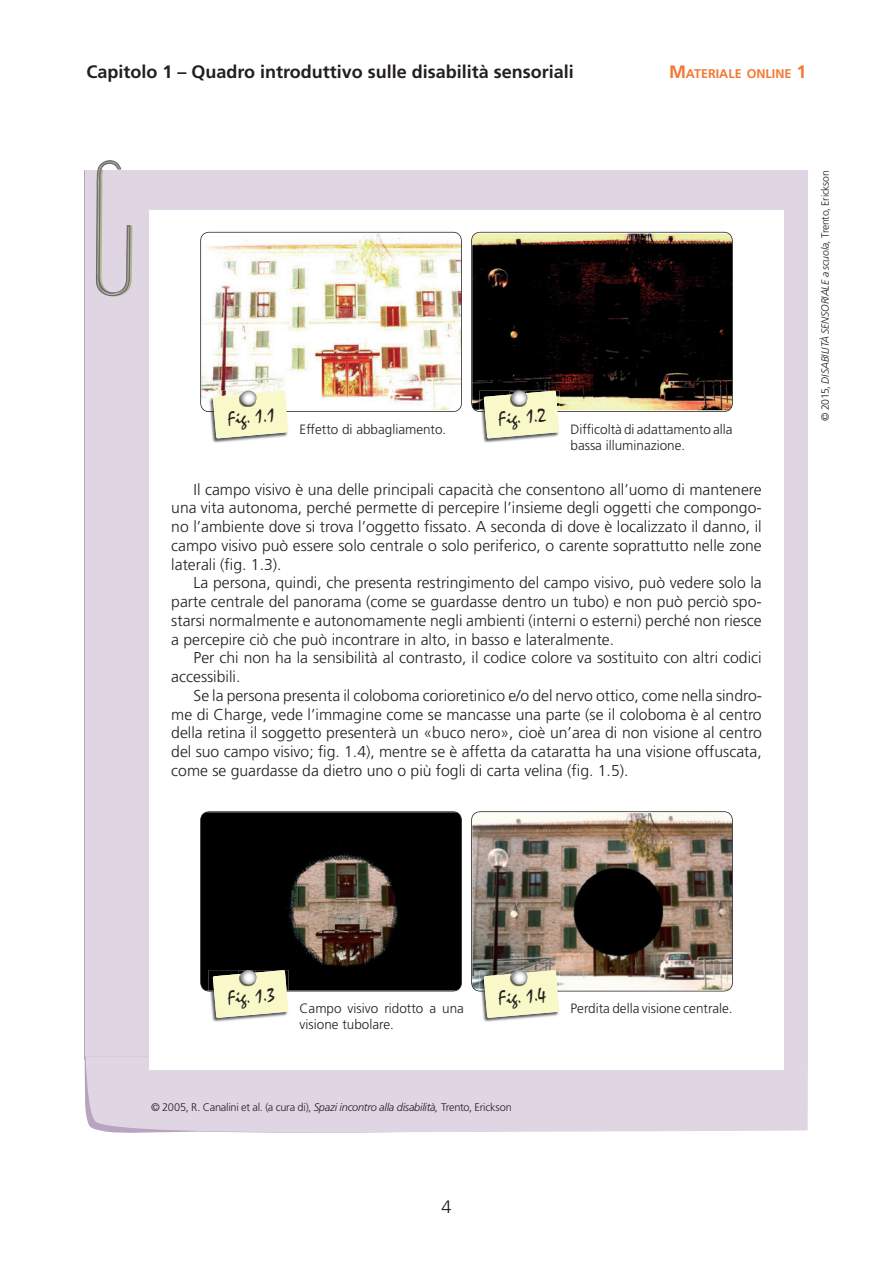
<style>
.page{position:relative;width:893px;height:1263px;background:#fff}
.page>*{position:absolute;margin:0;border:0;box-sizing:border-box;transform-origin:0 0}
.t1{font:19.5px "Mistral";color:#231f20}
.t2{font:700 18px "Frutiger LT Std";color:#231f20}
.t3{font:300 18px "Frutiger LT Std";color:#231f20}
.t4{font:300 15.75px/18.8px "Frutiger LT Std";color:#231f20;text-align:justify}
.t5{font:300 13.5px/16.5px "Frutiger LT Std";color:#231f20}
.t6{font:700 12.6px "Frutiger LT Std";color:#f37936}
.t7{font:300 10.95px "Frutiger LT Std";letter-spacing:-.025em;color:#231f20}
.t8{font:italic 300 10.5px "Frutiger LT Std";letter-spacing:-.01em;color:#231f20}
.s1{font-size:18px}
.s2{font-style:normal}
.s3{font-style:italic}
</style>
<div class="page">
<div style="left:86px;top:170px;width:722px;height:889px;background:#e0d5e3"></div>
<div style="left:86px;top:1059px;width:722px;height:74px;background:#e0d5e3"></div>
<div style="left:149px;top:210px;width:635px;height:860px;background:#fff"></div>
<img style="left:200px;top:232px;width:262px;height:180px">
<img style="left:212px;top:438px;width:55px;height:5px">
<svg style="left:209px;top:390px;width:80px;height:48px;background:#ebeac6"></svg>
<svg style="left:471px;top:232px;width:262px;height:180px;background:#1f1a14"></svg>
<img style="left:483px;top:438px;width:55px;height:5px">
<svg style="left:480px;top:390px;width:79px;height:48px;background:#d9d8b4"></svg>
<svg style="left:200px;top:811px;width:262px;height:180px;background:#1a1613"></svg>
<img style="left:209px;top:970px;width:80px;height:52px">
<svg style="left:213px;top:970px;width:75px;height:48px;background:#deddb7"></svg>
<img style="left:471px;top:811px;width:262px;height:180px">
<img style="left:483px;top:1018px;width:46px;height:4px">
<svg style="left:480px;top:970px;width:79px;height:48px;background:#e3e2be"></svg>
<svg style="left:96px;top:160px;width:36px;height:137px"></svg>
<p class="t2" style="left:86px;top:61px;width:489px">Capitolo 1 – Quadro introduttivo sulle disabilità sensoriali</p>
<p class="t6" style="left:669px;top:66px;width:139px"><span class="s1">M</span>ATERIALE ONLINE <span class="s1">1</span></p>
<p class="t1" style="left:497px;top:408px;width:49px;rotate:-5deg">Fig. 1.2</p>
<p class="t1" style="left:227px;top:408px;width:49px;rotate:-5deg">Fig. 1.1</p>
<p class="t5" style="left:570px;top:421px;width:164px">Difficoltà di adattamento alla bassa illuminazione.</p>
<p class="t4" style="left:171px;top:480px;width:592px;text-indent:22px">Il campo visivo è una delle principali capacità che consentono all’uomo di mantenere una vita autonoma, perché permette di percepire l’insieme degli oggetti che compongo&shy;no l’ambiente dove si trova l’oggetto fissato. A seconda di dove è localizzato il danno, il campo visivo può essere solo centrale o solo periferico, o carente soprattutto nelle zone laterali (fig. 1.3).</p>
<p class="t4" style="left:171px;top:574px;width:592px;text-indent:22px">La persona, quindi, che presenta restringimento del campo visivo, può vedere solo la parte centrale del panorama (come se guardasse dentro un tubo) e non può perciò spo&shy;starsi normalmente e autonomamente negli ambienti (interni o esterni) perché non riesce a percepire ciò che può incontrare in alto, in basso e lateralmente.</p>
<p class="t4" style="left:171px;top:649px;width:592px;text-indent:22px">Per chi non ha la sensibilità al contrasto, il codice colore va sostituito con altri codici accessibili.</p>
<p class="t4" style="left:171px;top:686px;width:592px;text-indent:22px">Se la persona presenta il coloboma corioretinico e/o del nervo ottico, come nella sindro&shy;me di Charge, vede l’immagine come se mancasse una parte (se il coloboma è al centro della retina il soggetto presenterà un «buco nero», cioè un’area di non visione al centro del suo campo visivo; fig. 1.4), mentre se è affetta da cataratta ha una visione offuscata, come se guardasse da dietro uno o più fogli di carta velina (fig. 1.5).</p>
<p class="t5" style="left:300px;top:421px;width:148px">Effetto di abbagliamento.</p>
<p class="t8" style="left:819px;top:421px;width:252px;rotate:-90deg"><span class="s2">© 2015,</span> DISABILITÀ SENSORIALE a scuola, <span class="s2">Trento, Erickson</span></p>
<p class="t1" style="left:227px;top:987px;width:49px;rotate:-5deg">Fig. 1.3</p>
<p class="t5" style="left:300px;top:1000px;width:166px">Campo visivo ridotto a una visione tubolare.</p>
<p class="t1" style="left:497px;top:987px;width:49px;rotate:-5deg">Fig. 1.4</p>
<p class="t5" style="left:570px;top:1000px;width:164px">Perdita della visione centrale.</p>
<p class="t7" style="left:151px;top:1101px;width:362px">© 2005, R. Canalini et al. (a cura di), <span class="s3">Spazi incontro alla disabilità,</span> Trento, Erickson</p>
<p class="t3" style="left:441px;top:1196px;width:12px">4</p>
</div>
